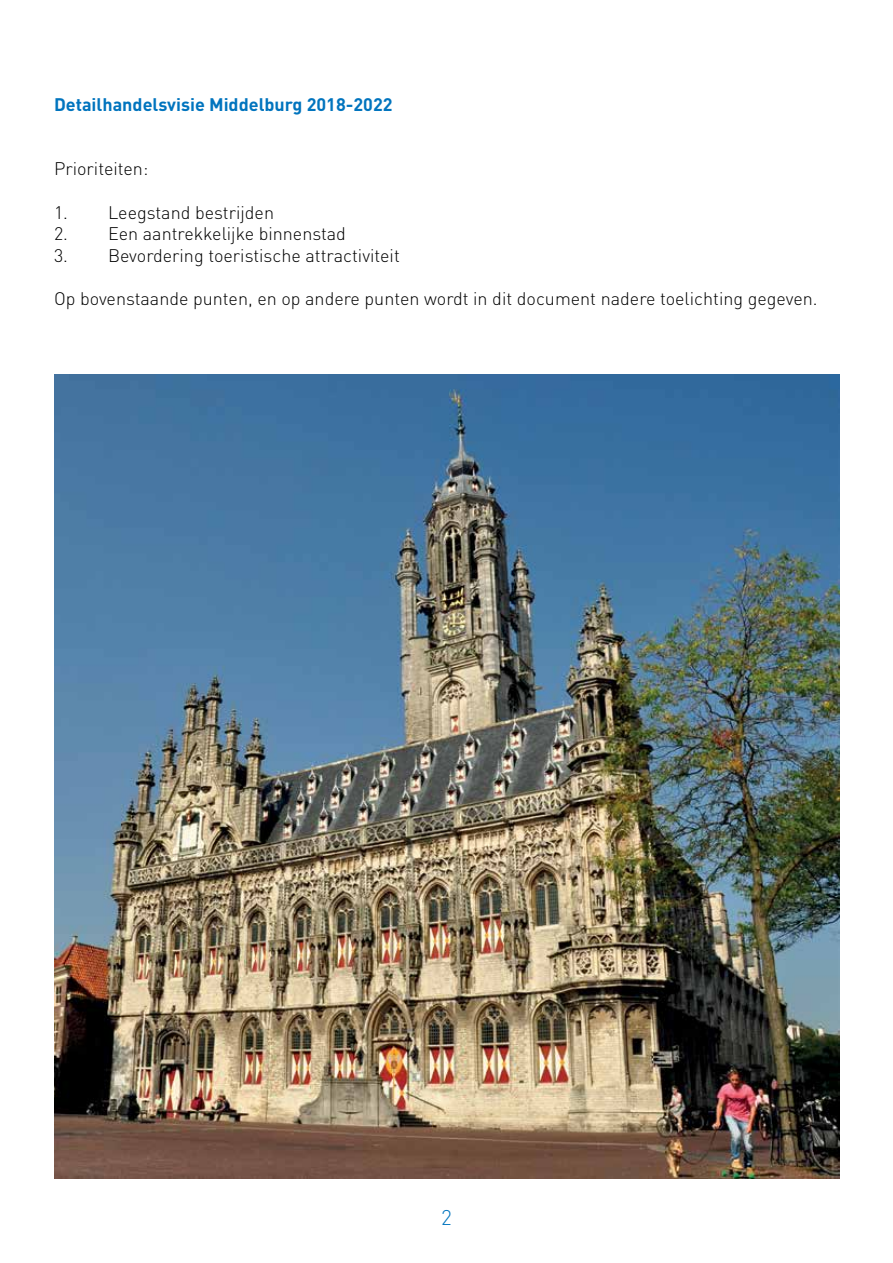
<style>
.page{position:relative;width:893px;height:1263px;background:#fff}
.page>*{position:absolute;margin:0;border:0;box-sizing:border-box;transform-origin:0 0}
.t1{font:300 21px "DIN";color:#0074be}
.t2{font:300 18px "DIN";color:#000}
.t3{font:700 18px "DIN";color:#0074be}
</style>
<div class="page">
<img style="left:54px;top:374px;width:785px;height:804px">
<p class="t3" style="left:54px;top:92px;width:340px">Detailhandelsvisie Middelburg 2018-2022</p>
<p class="t2" style="left:54px;top:158px;width:96px">Prioriteiten:</p>
<p class="t2" style="left:54px;top:201px;width:222px">1. Leegstand bestrijden</p>
<p class="t2" style="left:54px;top:223px;width:293px">2. Een aantrekkelijke binnenstad</p>
<p class="t2" style="left:54px;top:244px;width:347px">3. Bevordering toeristische attractiviteit</p>
<p class="t2" style="left:54px;top:287px;width:765px">Op bovenstaande punten, en op andere punten wordt in dit document nadere toelichting gegeven.</p>
<p class="t1" style="left:441px;top:1204px;width:12px">2</p>
</div>
